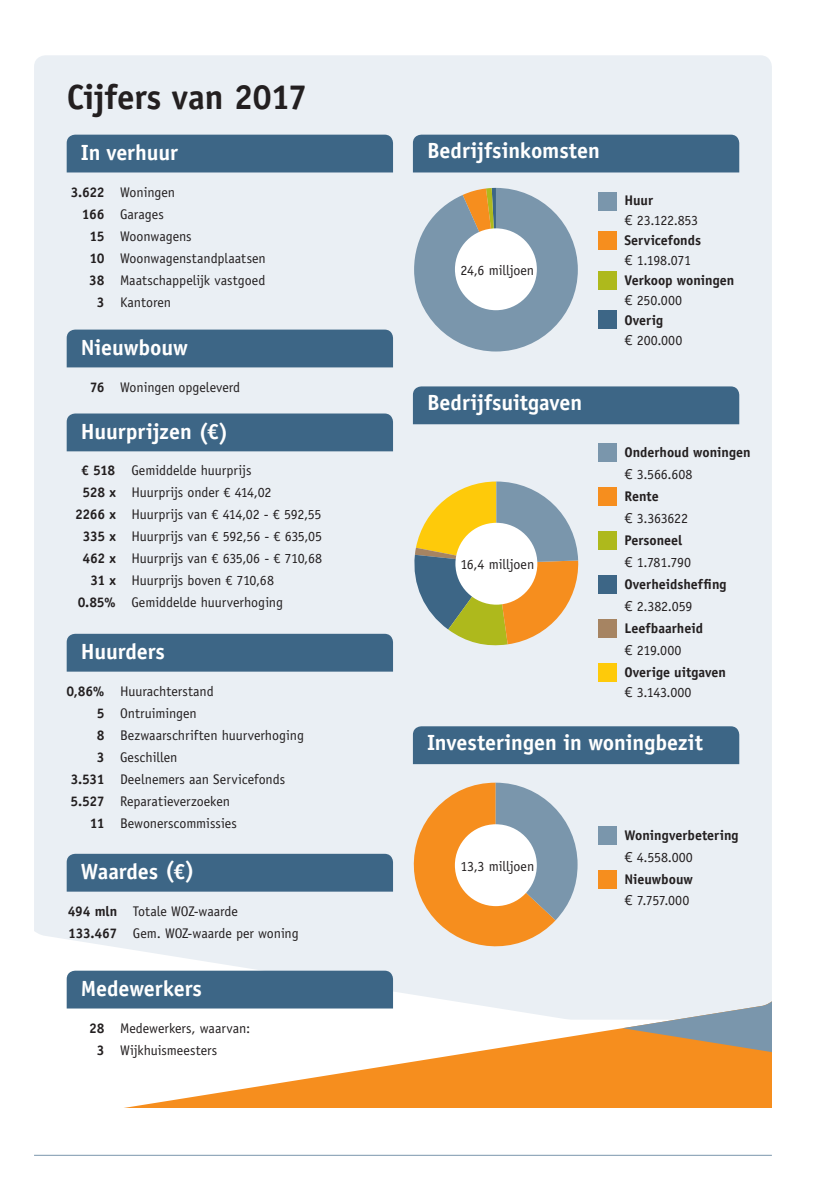
<style>
.page{position:relative;width:823px;height:1191px;background:#fff}
.page>*{position:absolute;margin:0;border:0;box-sizing:border-box;transform-origin:0 0}
.Kop_3___groot_-_rome{font:700 35px "Officina Sans Std";letter-spacing:-.01em;color:#231f20}
.Column_-_Kop{font:700 22px "Officina Sans Std";letter-spacing:-.005em;color:#fff}
.Column_-_Kop-2{font:14px "Officina Sans Std";letter-spacing:-.005em;color:#231f20}
.Column_-_Kop-3{font:700 14px/22px "Officina Sans Std";letter-spacing:-.005em;color:#231f20;text-align:center}
.Column_-_Kop-4{font:700 14px/22px "Officina Sans Std";letter-spacing:-.035em;color:#231f20;text-align:center}
.s1{font-family:"Open Sans"}
</style>
<div class="page">
<hr style="left:34px;top:1154px;width:737px;height:1px;background:#7a96ac">
<div style="left:34px;top:55px;width:737px;height:822px;background:#eaeff4"></div>
<svg style="left:34px;top:877px;width:737px;height:92px;fill:#eaeff4"></svg>
<svg style="left:66px;top:969px;width:705px;height:138px"></svg>
<svg style="left:622px;top:900px;width:149px;height:156px"></svg>
<div style="left:67px;top:135px;width:326px;height:37px;background:#3d6686"></div>
<div style="left:67px;top:413px;width:326px;height:38px;background:#3d6686"></div>
<div style="left:67px;top:970px;width:326px;height:38px;background:#3d6686"></div>
<div style="left:67px;top:634px;width:326px;height:37px;background:#3d6686"></div>
<div style="left:67px;top:329px;width:326px;height:38px;background:#3d6686"></div>
<div style="left:67px;top:853px;width:326px;height:38px;background:#3d6686"></div>
<div style="left:412px;top:135px;width:326px;height:37px;background:#3d6686"></div>
<div style="left:412px;top:386px;width:326px;height:38px;background:#3d6686"></div>
<div style="left:412px;top:726px;width:326px;height:38px;background:#3d6686"></div>
<svg style="left:412px;top:481px;width:167px;height:166px"></svg>
<div style="left:455px;top:523px;width:82px;height:81px;background:#fff;border-radius:50%"></div>
<svg style="left:412px;top:782px;width:165px;height:173px"></svg>
<div style="left:454px;top:824px;width:82px;height:82px;background:#fff;border-radius:50%"></div>
<div style="left:598px;top:826px;width:18px;height:18px;background:#7a96ac"></div>
<div style="left:598px;top:870px;width:18px;height:18px;background:#f68e1e"></div>
<svg style="left:414px;top:188px;width:163px;height:163px"></svg>
<div style="left:454px;top:228px;width:82px;height:82px;background:#fff;border-radius:50%"></div>
<div style="left:598px;top:192px;width:18px;height:18px;background:#7a96ac"></div>
<div style="left:598px;top:231px;width:18px;height:18px;background:#f68e1e"></div>
<div style="left:598px;top:271px;width:18px;height:18px;background:#aeb91c"></div>
<div style="left:598px;top:310px;width:18px;height:19px;background:#3d6686"></div>
<div style="left:598px;top:443px;width:18px;height:18px;background:#7a96ac"></div>
<div style="left:598px;top:487px;width:18px;height:18px;background:#f68e1e"></div>
<div style="left:598px;top:531px;width:18px;height:18px;background:#aeb91c"></div>
<div style="left:598px;top:575px;width:18px;height:18px;background:#3d6686"></div>
<div style="left:598px;top:619px;width:18px;height:18px;background:#a68462"></div>
<div style="left:598px;top:663px;width:18px;height:18px;background:#feca0a"></div>
<p class="Kop_3___groot_-_rome" style="left:67px;top:76px;width:242px">Cijfers van 2017</p>
<p class="Column_-_Kop" style="left:81px;top:139px;width:98px">In verhuur</p>
<p class="Column_-_Kop-3" style="left:71px;top:181px;width:35px">3.622</p>
<p class="Column_-_Kop-3" style="left:82px;top:203px;width:24px">166</p>
<p class="Column_-_Kop-3" style="left:89px;top:225px;width:17px">15</p>
<p class="Column_-_Kop-3" style="left:89px;top:247px;width:17px">10</p>
<p class="Column_-_Kop-3" style="left:89px;top:269px;width:17px">38</p>
<p class="Column_-_Kop-3" style="left:97px;top:291px;width:9px">3</p>
<p class="Column_-_Kop-2" style="left:120px;top:184px;width:56px">Woningen</p>
<p class="Column_-_Kop-2" style="left:120px;top:206px;width:45px">Garages</p>
<p class="Column_-_Kop-2" style="left:120px;top:228px;width:73px">Woonwagens</p>
<p class="Column_-_Kop-2" style="left:120px;top:250px;width:147px">Woonwagenstandplaatsen</p>
<p class="Column_-_Kop-2" style="left:120px;top:272px;width:147px">Maatschappelijk vastgoed</p>
<p class="Column_-_Kop-2" style="left:120px;top:294px;width:52px">Kantoren</p>
<p class="Column_-_Kop" style="left:81px;top:334px;width:108px">Nieuwbouw</p>
<p class="Column_-_Kop-3" style="left:90px;top:375px;width:16px">76</p>
<p class="Column_-_Kop-2" style="left:120px;top:378px;width:121px">Woningen opgeleverd</p>
<p class="Column_-_Kop" style="left:81px;top:418px;width:149px">Huurprijzen (€)</p>
<p class="Column_-_Kop-3" style="left:81px;top:459px;width:36px">€ 518</p>
<p class="Column_-_Kop-4" style="left:75px;top:481px;width:42px">528 x<br>2266 x<br>335 x</p>
<p class="Column_-_Kop-3" style="left:82px;top:547px;width:35px">462 x<br>31 x</p>
<p class="Column_-_Kop-3" style="left:78px;top:591px;width:40px">0.85%</p>
<p class="Column_-_Kop-2" style="left:131px;top:462px;width:121px">Gemiddelde huurprijs</p>
<p class="Column_-_Kop-2" style="left:131px;top:484px;width:141px">Huurprijs onder € 414,02</p>
<p class="Column_-_Kop-2" style="left:131px;top:506px;width:191px">Huurprijs van € 414,02 - € 592,55</p>
<p class="Column_-_Kop-2" style="left:131px;top:528px;width:192px">Huurprijs van € 592,56 - € 635,05</p>
<p class="Column_-_Kop-2" style="left:131px;top:550px;width:192px">Huurprijs van € 635,06 - € 710,68</p>
<p class="Column_-_Kop-2" style="left:131px;top:572px;width:144px">Huurprijs boven € 710,68</p>
<p class="Column_-_Kop-2" style="left:131px;top:594px;width:153px">Gemiddelde huurverhoging</p>
<p class="Column_-_Kop" style="left:81px;top:638px;width:86px">Huurders</p>
<p class="Column_-_Kop-3" style="left:66px;top:680px;width:40px">0,86%</p>
<p class="Column_-_Kop-3" style="left:97px;top:702px;width:9px">5</p>
<p class="Column_-_Kop-3" style="left:97px;top:724px;width:9px">8</p>
<p class="Column_-_Kop-3" style="left:97px;top:746px;width:9px">3</p>
<p class="Column_-_Kop-3" style="left:71px;top:768px;width:35px">3.531</p>
<p class="Column_-_Kop-3" style="left:70px;top:790px;width:35px">5.527</p>
<p class="Column_-_Kop-3" style="left:90px;top:812px;width:16px">11</p>
<p class="Column_-_Kop-2" style="left:120px;top:683px;width:95px">Huurachterstand</p>
<p class="Column_-_Kop-2" style="left:120px;top:705px;width:78px">Ontruimingen</p>
<p class="Column_-_Kop-2" style="left:120px;top:727px;width:185px">Bezwaarschriften huurverhoging</p>
<p class="Column_-_Kop-2" style="left:120px;top:749px;width:59px">Geschillen</p>
<p class="Column_-_Kop-2" style="left:120px;top:771px;width:167px">Deelnemers aan Servicefonds</p>
<p class="Column_-_Kop-2" style="left:120px;top:793px;width:111px">Reparatieverzoeken</p>
<p class="Column_-_Kop-2" style="left:120px;top:815px;width:118px">Bewonerscommissies</p>
<p class="Column_-_Kop" style="left:81px;top:858px;width:115px">Waardes (€)</p>
<p class="Column_-_Kop-3" style="left:68px;top:899px;width:51px">494 mln</p>
<p class="Column_-_Kop-3" style="left:68px;top:921px;width:50px">133.467</p>
<p class="Column_-_Kop-2" style="left:133px;top:902px;width:107px">Totale WOZ-waarde</p>
<p class="Column_-_Kop-2" style="left:133px;top:924px;width:167px">Gem. WOZ-waarde per woning</p>
<p class="Column_-_Kop" style="left:81px;top:975px;width:122px">Medewerkers</p>
<p class="Column_-_Kop-3" style="left:89px;top:1016px;width:17px">28</p>
<p class="Column_-_Kop-3" style="left:97px;top:1038px;width:9px">3</p>
<p class="Column_-_Kop-2" style="left:120px;top:1019px;width:131px">Medewerkers, waarvan:</p>
<p class="Column_-_Kop-2" style="left:120px;top:1041px;width:98px">Wijkhuismeesters</p>
<p class="Column_-_Kop" style="left:427px;top:137px;width:174px">Bedrijfsinkomsten</p>
<p class="Column_-_Kop-2" style="left:460px;top:262px;width:75px">24,6 milljoen</p>
<p class="Column_-_Kop" style="left:427px;top:389px;width:157px">Bedrijfsuitgaven</p>
<p class="Column_-_Kop-2" style="left:460px;top:556px;width:75px">16,4 milljoen</p>
<p class="Column_-_Kop-3" style="left:624px;top:189px;width:30px">Huur</p>
<p class="Column_-_Kop-2" style="left:624px;top:212px;width:75px"><span class="s1">€</span> 23.122.853</p>
<p class="Column_-_Kop-3" style="left:624px;top:229px;width:78px">Servicefonds</p>
<p class="Column_-_Kop-2" style="left:624px;top:252px;width:68px"><span class="s1">€</span> 1.198.071</p>
<p class="Column_-_Kop-3" style="left:624px;top:269px;width:111px">Verkoop woningen</p>
<p class="Column_-_Kop-2" style="left:624px;top:292px;width:59px"><span class="s1">€</span> 250.000</p>
<p class="Column_-_Kop-3" style="left:624px;top:309px;width:40px">Overig</p>
<p class="Column_-_Kop-2" style="left:624px;top:332px;width:59px"><span class="s1">€</span> 200.000</p>
<p class="Column_-_Kop-3" style="left:624px;top:441px;width:128px">Onderhoud woningen</p>
<p class="Column_-_Kop-2" style="left:624px;top:466px;width:69px"><span class="s1">€</span> 3.566.608</p>
<p class="Column_-_Kop-3" style="left:624px;top:485px;width:36px">Rente</p>
<p class="Column_-_Kop-2" style="left:624px;top:510px;width:65px"><span class="s1">€</span> 3.363622</p>
<p class="Column_-_Kop-3" style="left:624px;top:529px;width:59px">Personeel</p>
<p class="Column_-_Kop-2" style="left:624px;top:554px;width:68px"><span class="s1">€</span> 1.781.790</p>
<p class="Column_-_Kop-3" style="left:624px;top:573px;width:104px">Overheidsheffing</p>
<p class="Column_-_Kop-2" style="left:624px;top:598px;width:69px"><span class="s1">€</span> 2.382.059</p>
<p class="Column_-_Kop-3" style="left:624px;top:617px;width:80px">Leefbaarheid</p>
<p class="Column_-_Kop-2" style="left:624px;top:642px;width:58px"><span class="s1">€</span> 219.000</p>
<p class="Column_-_Kop-3" style="left:624px;top:661px;width:103px">Overige uitgaven</p>
<p class="Column_-_Kop-2" style="left:624px;top:684px;width:69px"><span class="s1">€</span> 3.143.000</p>
<p class="Column_-_Kop" style="left:427px;top:728px;width:277px">Investeringen in woningbezit</p>
<p class="Column_-_Kop-2" style="left:460px;top:857px;width:75px">13,3 milljoen</p>
<p class="Column_-_Kop-3" style="left:624px;top:824px;width:116px">Woningverbetering</p>
<p class="Column_-_Kop-2" style="left:624px;top:849px;width:70px"><span class="s1">€</span> 4.558.000</p>
<p class="Column_-_Kop-3" style="left:624px;top:868px;width:70px">Nieuwbouw</p>
<p class="Column_-_Kop-2" style="left:624px;top:891px;width:66px"><span class="s1">€</span> 7.757.000</p>
</div>
